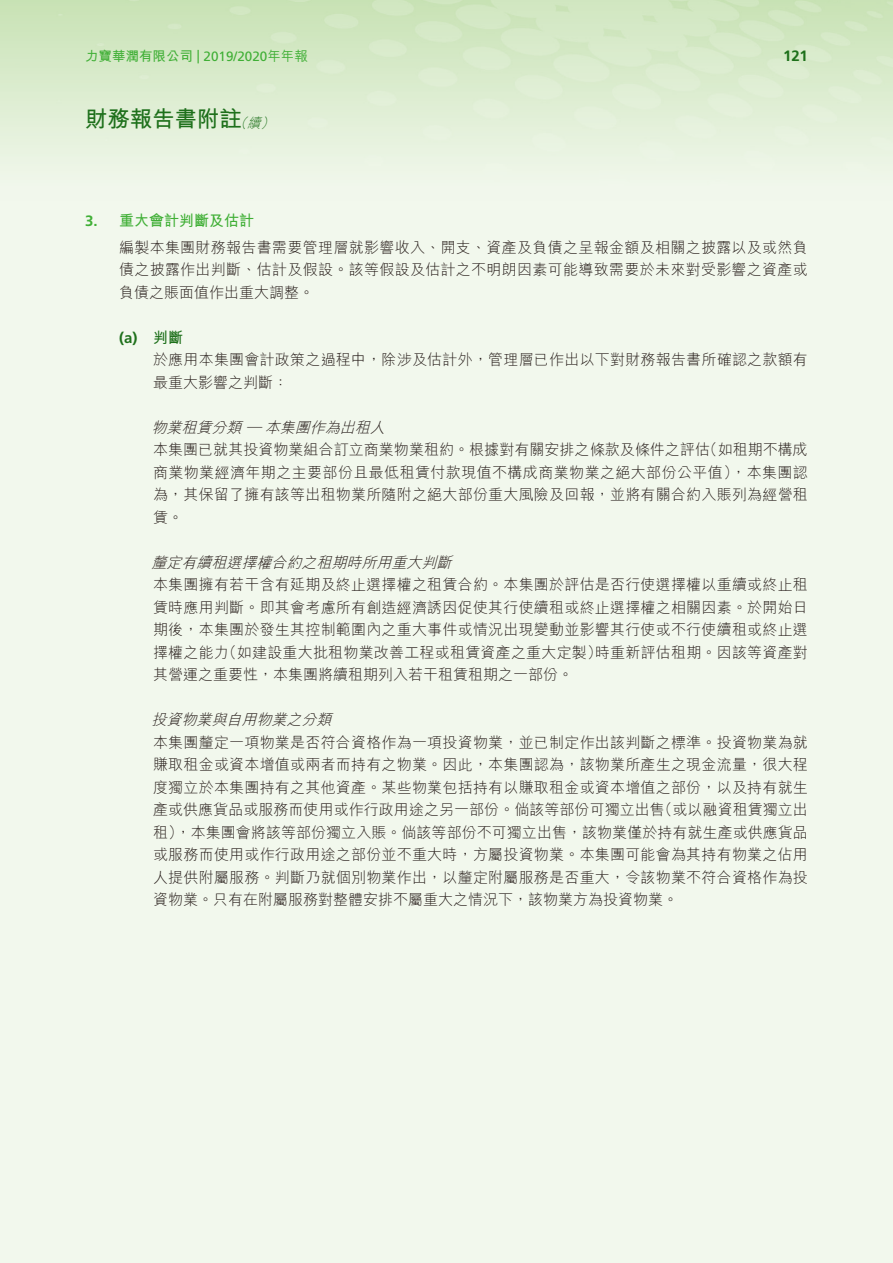
<style>
.page{position:relative;width:893px;height:1263px;background:#fff}
.page>*{position:absolute;margin:0;border:0;box-sizing:border-box;transform-origin:0 0}
.t1{font:22.5px "M Hei HK Bold E Ten B5 H";letter-spacing:-.005em;color:#1e701b}
.t2{font:15px/22.5px "M Hei HK Light E Ten B5 H";letter-spacing:.015em;color:#231916;text-align:justify}
.t3{font:italic 15px "M Hei HK Light E Ten B5 H";color:#231916}
.t4{font:15px "M Hei HK Bold E Ten B5 H";color:#40af36}
.t5{font:700 15px "Frutiger LT Std";color:#1e701b}
.t6{font:13.5px "Frutiger LT Std";color:#40af36}
.s1{font-family:"M Hei HK Bold E Ten B5 H"}
.s2{font-family:"M Hei HK Medium E Ten B5 H"}
.s3{font-family:"M Hei HK Light E Ten B5 H";font-style:italic;font-size:13.5px}
.s4{font-family:"Frutiger LT Std";font-weight:700}
.s5{font-family:"M Hei HK Bold E Ten B5 H";font-weight:400}
</style>
<div class="page">
<div style="left:1px;top:0;width:892px;height:1263px;background:#f2f8ed"></div>
<p class="t6" style="left:85px;top:50px;width:224px"><span class="s1">力寶華潤有限公司</span> | 2019/2020<span class="s2">年年報</span></p>
<p class="t5" style="left:783px;top:49px;width:26px">121</p>
<h1 class="t1" style="left:85px;top:110px;width:194px">財務報告書附註<span class="s3">（續）</span></h1>
<p class="t4" style="left:85px;top:215px;width:171px"><span class="s4">3.</span> 重大會計判斷及估計</p>
<p class="t2" style="left:119px;top:238px;width:690px">編製本集團財務報告書需要管理層就影響收入、開支、資產及負債之呈報金額及相關之披露以及或然負債之披露作出判斷、估計及假設。該等假設及估計之不明朗因素可能導致需要於未來對受影響之資產或負債之賬面值作出重大調整。</p>
<p class="t5" style="left:119px;top:330px;width:66px">(a) <span class="s5">判斷</span></p>
<p class="t2" style="left:153px;top:350px;width:656px">於應用本集團會計政策之過程中，除涉及估計外，管理層已作出以下對財務報告書所確認之款額有最重大影響之判斷：</p>
<p class="t3" style="left:152px;top:421px;width:239px">物業租賃分類 — 本集團作為出租人</p>
<p class="t2" style="left:153px;top:440px;width:656px">本集團已就其投資物業組合訂立商業物業租約。根據對有關安排之條款及條件之評估（如租期不構成商業物業經濟年期之主要部份且最低租賃付款現值不構成商業物業之絕大部份公平值），本集團認為，其保留了擁有該等出租物業所隨附之絕大部份重大風險及回報，並將有關合約入賬列為經營租賃。</p>
<p class="t3" style="left:152px;top:556px;width:306px">釐定有續租選擇權合約之租期時所用重大判斷</p>
<p class="t2" style="left:153px;top:575px;width:656px">本集團擁有若干含有延期及終止選擇權之租賃合約。本集團於評估是否行使選擇權以重續或終止租賃時應用判斷。即其會考慮所有創造經濟誘因促使其行使續租或終止選擇權之相關因素。於開始日期後，本集團於發生其控制範圍內之重大事件或情況出現變動並影響其行使或不行使續租或終止選擇權之能力（如建設重大批租物業改善工程或租賃資產之重大定製）時重新評估租期。因該等資產對其營運之重要性，本集團將續租期列入若干租賃租期之一部份。</p>
<p class="t3" style="left:152px;top:714px;width:186px">投資物業與自用物業之分類</p>
<p class="t2" style="left:153px;top:733px;width:656px">本集團釐定一項物業是否符合資格作為一項投資物業，並已制定作出該判斷之標準。投資物業為就賺取租金或資本增值或兩者而持有之物業。因此，本集團認為，該物業所產生之現金流量，很大程度獨立於本集團持有之其他資產。某些物業包括持有以賺取租金或資本增值之部份，以及持有就生產或供應貨品或服務而使用或作行政用途之另一部份。倘該等部份可獨立出售（或以融資租賃獨立出租），本集團會將該等部份獨立入賬。倘該等部份不可獨立出售，該物業僅於持有就生產或供應貨品或服務而使用或作行政用途之部份並不重大時，方屬投資物業。本集團可能會為其持有物業之佔用人提供附屬服務。判斷乃就個別物業作出，以釐定附屬服務是否重大，令該物業不符合資格作為投資物業。只有在附屬服務對整體安排不屬重大之情況下，該物業方為投資物業。</p>
</div>
